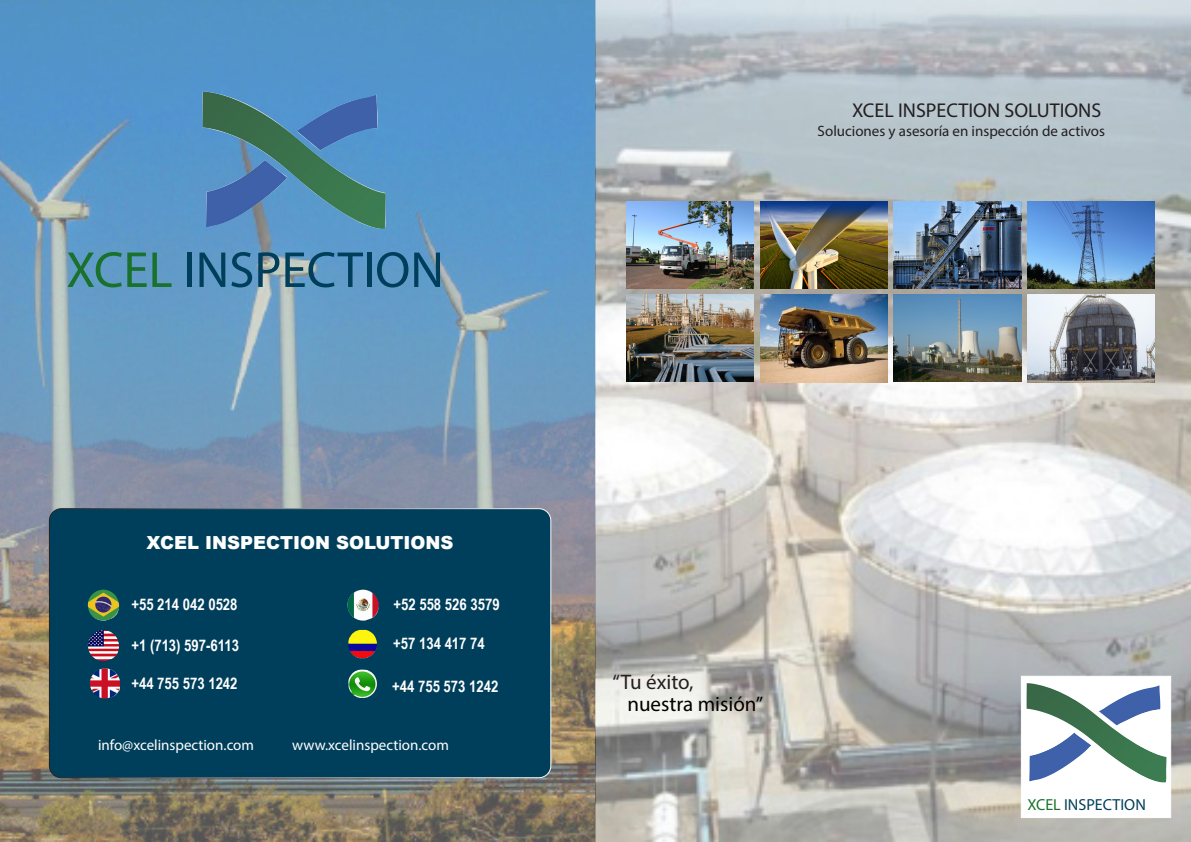
<style>
.page{position:relative;width:1191px;height:842px;background:#fff}
.page>*{position:absolute;margin:0;border:0;box-sizing:border-box;transform-origin:0 0}
.t1{font:51px "Myriad Pro";color:#003f5b}
.t2{font:21px "Myriad Pro";color:#000}
.t3{font:21px "Myriad Pro";letter-spacing:-.005em;color:#231f20}
.t4{font:20px "Myriad Pro";color:#231f20}
.t5{font:900 18px "Arial";color:#fff}
.t6{font:700 16px "Arial Narrow";color:#fff}
.t7{font:16px "Myriad Pro";color:#003f5b}
.t8{font:15px "Myriad Pro";color:#fff}
.t9{font:15px "Myriad Pro";color:#231f20}
.s1{color:#19712b}
</style>
<div class="page">
<img style="left:0;top:0;width:1191px;height:842px">
<div style="left:49px;top:509px;width:502px;height:269px;background:#003f5b;border-radius:12px"></div>
<div style="left:49px;top:508px;width:502px;height:270px;border:1px solid #fff;border-radius:12px"></div>
<img style="left:202px;top:92px;width:184px;height:137px">
<img style="left:87px;top:630px;width:32px;height:31px">
<img style="left:90px;top:668px;width:30px;height:30px">
<img style="left:348px;top:630px;width:29px;height:28px">
<img style="left:626px;top:202px;width:128px;height:87px">
<img style="left:760px;top:202px;width:127px;height:87px">
<img style="left:893px;top:202px;width:128px;height:87px">
<img style="left:626px;top:295px;width:128px;height:87px">
<img style="left:893px;top:295px;width:128px;height:87px">
<img style="left:760px;top:295px;width:127px;height:88px">
<img style="left:1027px;top:295px;width:128px;height:88px">
<img style="left:1027px;top:202px;width:128px;height:87px">
<img style="left:87px;top:590px;width:32px;height:31px">
<img style="left:347px;top:590px;width:32px;height:31px">
<div style="left:1020px;top:676px;width:151px;height:142px;background:#fff;border:1px solid #fff"></div>
<img style="left:1026px;top:683px;width:140px;height:99px">
<img style="left:348px;top:670px;width:29px;height:28px">
<p class="t1" style="left:66px;top:238px;width:379px"><span class="s1">XCEL</span> INSPECTION</p>
<p class="t5" style="left:147px;top:530px;width:308px">XCEL INSPECTION SOLUTIONS</p>
<p class="t6" style="left:131px;top:592px;width:108px">+55 214 042 0528</p>
<p class="t6" style="left:131px;top:633px;width:109px">+1 (713) 597-6113</p>
<p class="t6" style="left:131px;top:672px;width:108px">+44 755 573 1242</p>
<p class="t6" style="left:393px;top:592px;width:108px">+52 558 526 3579</p>
<p class="t6" style="left:393px;top:631px;width:93px">+57 134 417 74</p>
<p class="t6" style="left:392px;top:674px;width:108px">+44 755 573 1242</p>
<p class="t8" style="left:98px;top:736px;width:157px">info@xcelinspection.com</p>
<p class="t8" style="left:292px;top:736px;width:158px">www.xcelinspection.com</p>
<p class="t4" style="left:852px;top:98px;width:251px">XCEL INSPECTION SOLUTIONS</p>
<p class="t9" style="left:817px;top:122px;width:289px">Soluciones y asesoría en inspección de activos</p>
<p class="t3" style="left:612px;top:669px;width:83px">“Tu éxito,</p>
<p class="t2" style="left:627px;top:691px;width:137px">nuestra misión”</p>
<p class="t7" style="left:1027px;top:795px;width:120px"><span class="s1">XCEL</span> INSPECTION</p>
</div>
